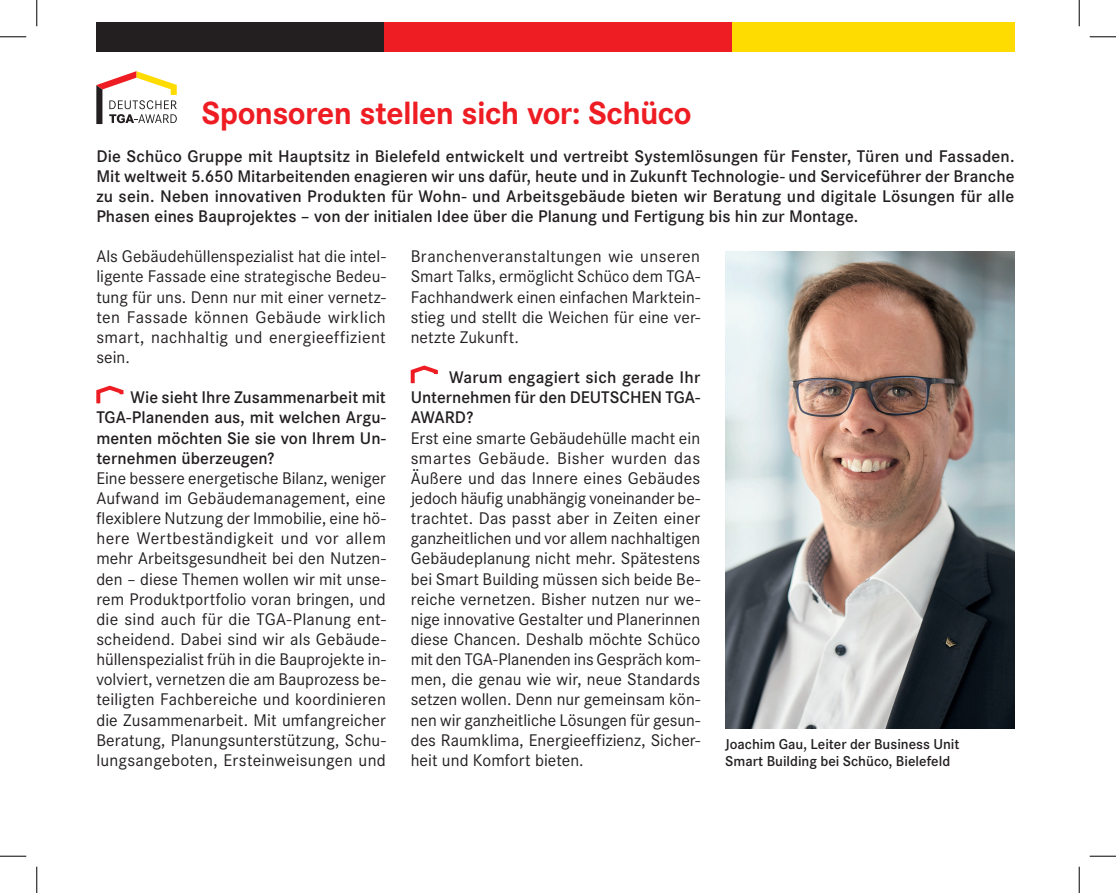
<style>
.page{position:relative;width:1116px;height:893px;background:#fff}
.page>*{position:absolute;margin:0;border:0;box-sizing:border-box;transform-origin:0 0}
.Dachzeile{font:700 33.25px "Corporate S";letter-spacing:-.02em;color:#ee1d23}
.Interview-Antwort-Fo{font:17.5px/20.1px "Corporate S";letter-spacing:.005em;color:#231f20;text-align:justify}
.Absatz_1{font:600 17.5px/20.1px "Corporate S";color:#231f20;text-align:justify}
.Absatz_1-2{font:17.5px/20.1px "Corporate S";letter-spacing:.025em;color:#231f20;text-align:justify}
.Interview-Frage{font:600 17.5px/20.1px "Corporate S";letter-spacing:.005em;color:#231f20;text-align:justify}
.Bildunterschrift{font:600 14.88px/16.6px "Corporate S";color:#231f20}
</style>
<div class="page">
<svg style="left:410px;top:365px;width:28px;height:19px"></svg>
<img style="left:725px;top:251px;width:289px;height:477px">
<svg style="left:96px;top:385px;width:28px;height:19px"></svg>
<div style="left:96px;top:22px;width:288px;height:30px;background:#231f20"></div>
<div style="left:384px;top:22px;width:347px;height:30px;background:#ee1d23"></div>
<div style="left:731px;top:22px;width:283px;height:30px;background:#ffdc01"></div>
<svg style="left:96px;top:71px;width:81px;height:53px"></svg>
<svg style="left:0;top:36px;width:26px;height:1px"></svg>
<svg style="left:1089px;top:36px;width:26px;height:1px"></svg>
<svg style="left:0;top:855px;width:26px;height:1px"></svg>
<svg style="left:1089px;top:855px;width:26px;height:1px"></svg>
<svg style="left:36px;top:0;width:1px;height:26px"></svg>
<svg style="left:36px;top:866px;width:1px;height:26px"></svg>
<svg style="left:1078px;top:0;width:1px;height:26px"></svg>
<svg style="left:1078px;top:866px;width:1px;height:26px"></svg>
<p class="Dachzeile" style="left:201px;top:90px;width:491px">Sponsoren stellen sich vor: Schüco</p>
<p class="Absatz_1" style="left:96px;top:145px;width:919px">Die Schüco Gruppe mit Hauptsitz in Bielefeld entwickelt und vertreibt Systemlösungen für Fenster, Türen und Fassaden.<br>Mit weltweit 5.650 Mitarbeitenden enagieren wir uns dafür, heute und in Zukunft Technologie- und Serviceführer der Branche zu sein. Neben innovativen Produkten für Wohn- und Arbeitsgebäude bieten wir Beratung und digitale Lösungen für alle Phasen eines Bauprojektes – von der initialen Idee über die Planung und Fertigung bis hin zur Montage.</p>
<p class="Absatz_1-2" style="left:96px;top:245px;width:291px">Als Gebäudehüllenspezialist hat die intel&shy;ligente Fassade eine strategische Bedeu&shy;tung für uns. Denn nur mit einer vernetz&shy;ten Fassade können Gebäude wirklich smart, nachhaltig und energieeffizient sein.</p>
<p class="Interview-Frage" style="left:96px;top:386px;width:291px;text-indent:34px">Wie sieht Ihre Zusammenarbeit mit TGA-Planenden aus, mit welchen Argu&shy;menten möchten Sie sie von Ihrem Un&shy;ternehmen überzeugen?</p>
<p class="Interview-Antwort-Fo" style="left:96px;top:467px;width:291px">Eine bessere energetische Bilanz, weniger Aufwand im Gebäudemanagement, eine flexiblere Nutzung der Immobilie, eine hö&shy;here Wertbeständigkeit und vor allem mehr Arbeitsgesundheit bei den Nutzen&shy;den – diese Themen wollen wir mit unse&shy;rem Produktportfolio voran bringen, und die sind auch für die TGA-Planung ent&shy;scheidend. Dabei sind wir als Gebäude&shy;hüllenspezialist früh in die Bauprojekte in&shy;volviert, vernetzen die am Bauprozess be&shy;teiligten Fachbereiche und koordinieren die Zusammenarbeit. Mit umfangreicher Beratung, Planungsunterstützung, Schu&shy;lungsangeboten, Ersteinweisungen und</p>
<p class="Interview-Antwort-Fo" style="left:410px;top:245px;width:291px">Branchenveranstaltungen wie unseren Smart Talks, ermöglicht Schüco dem TGA-Fachhandwerk einen einfachen Marktein&shy;stieg und stellt die Weichen für eine ver&shy;netzte Zukunft.</p>
<p class="Interview-Frage" style="left:410px;top:366px;width:291px;text-indent:38px">Warum engagiert sich gerade Ihr Unternehmen für den DEUTSCHEN TGA-AWARD?</p>
<p class="Interview-Antwort-Fo" style="left:410px;top:427px;width:291px">Erst eine smarte Gebäudehülle macht ein smartes Gebäude. Bisher wurden das Äußere und das Innere eines Gebäudes jedoch häufig unabhängig voneinander be&shy;trachtet. Das passt aber in Zeiten einer ganzheitlichen und vor allem nachhaltigen Gebäudeplanung nicht mehr. Spätestens bei Smart Building müssen sich beide Be&shy;reiche vernetzen. Bisher nutzen nur we&shy;nige innovative Gestalter und Planerinnen diese Chancen. Deshalb möchte Schüco mit den TGA-Planenden ins Gespräch kom&shy;men, die genau wie wir, neue Standards setzen wollen. Denn nur gemeinsam kön&shy;nen wir ganzheitliche Lösungen für gesun&shy;des Raumklima, Energieeffizienz, Sicher&shy;heit und Komfort bieten.</p>
<p class="Bildunterschrift" style="left:725px;top:734px;width:236px">Joachim Gau, Leiter der Business Unit<br>Smart Building bei Schüco, Bielefeld</p>
</div>
